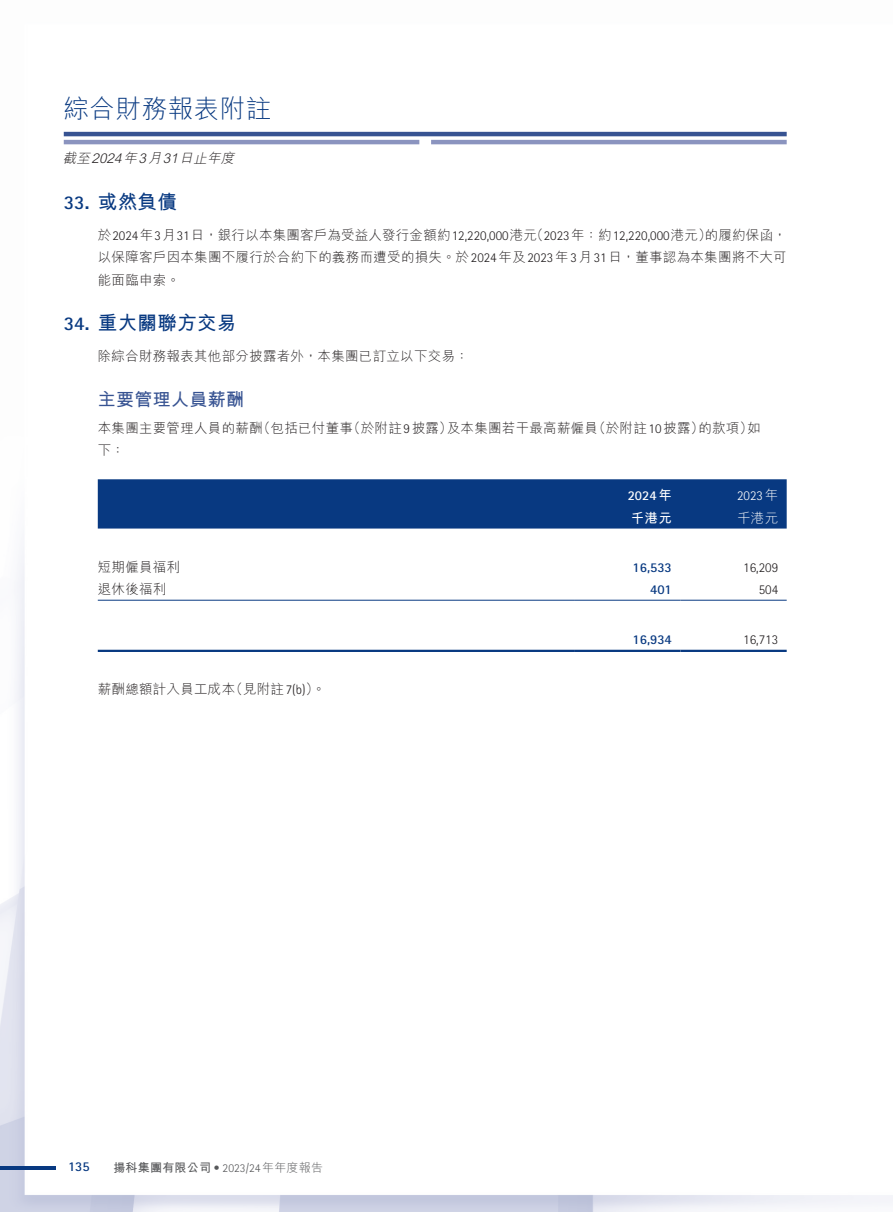
<style>
.page{position:relative;width:893px;height:1212px;background:#fff}
.page>*{position:absolute;margin:0;border:0;box-sizing:border-box;transform-origin:0 0}
.t1{font:300 25.5px "M Hei HK";letter-spacing:.02em;color:#083981}
._01_H1{font:700 19.5px "M Hei HK";letter-spacing:.02em;color:#083981}
._02_H2{font:700 18px "M Hei HK";letter-spacing:.02em;color:#375392}
._00_txt{font:300 13.5px/22.5px "M Hei HK";letter-spacing:.02em;color:#231f20}
._00_txt-2{font:300 13.5px "Rotis Sans Serif Std";color:#231f20}
._50_Table_txt{font:700 13.5px "Rotis Sans Serif Std";color:#083981}
.t2{font:italic 300 13.5px "M Hei HK";color:#231f20}
._50_Table_txt-2{font:300 13.5px "Rotis Sans Serif Std";color:#231f20}
._50_Table_txt-3{font:300 13.5px "M Hei HK";letter-spacing:.02em;color:#231f20}
._50_Table_txt-4{font:300 13.5px "Rotis Sans Serif Std";color:#fff}
._50_Table_txt-5{font:700 13.5px "Rotis Sans Serif Std";color:#fff}
._50_Table_txt-6{font:300 13.5px "M Hei HK";color:#fff}
._50_Table_txt-7{font:700 13.5px "M Hei HK";color:#fff}
.t3{font:700 12px "M Hei HK";letter-spacing:.02em;color:#57585a}
.s1{font-family:"Rotis Sans Serif Std"}
.s2{font-family:"M Hei HK"}
.s3{font-family:"Rotis Sans Serif Std";font-weight:300}
.s4{font-weight:300}
</style>
<div class="page">
<img style="left:0;top:131px;width:893px;height:1081px">
<hr style="left:0;top:1166px;width:55px;height:3px;background:#083981">
<hr style="left:64px;top:132px;width:723px;height:4px;background:#375392">
<hr style="left:64px;top:140px;width:355px;height:4px;background:#8b94bf">
<hr style="left:431px;top:140px;width:356px;height:4px;background:#8b94bf">
<div style="left:98px;top:479px;width:689px;height:49px;background:#083981"></div>
<hr style="left:98px;top:600px;width:476px;height:1px;background:#083981">
<hr style="left:574px;top:600px;width:106px;height:1px;background:#083981">
<hr style="left:680px;top:600px;width:107px;height:1px;background:#083981">
<hr style="left:98px;top:650px;width:476px;height:2px;background:#083981">
<hr style="left:574px;top:650px;width:106px;height:2px;background:#083981">
<hr style="left:680px;top:650px;width:107px;height:2px;background:#083981">
<h1 class="t1" style="left:64px;top:96px;width:209px">綜合財務報表附註</h1>
<p class="t2" style="left:63px;top:151px;width:176px">截至2024年3月31日止年度</p>
<p class="_01_H1" style="left:64px;top:187px;width:115px"><span class="s1">33.</span> 或然負債</p>
<p class="_00_txt-2" style="left:530px;top:227px;width:183px"><span class="s2">（</span>2023<span class="s2">年：約</span>12,220,000<span class="s2">港元）</span></p>
<p class="_00_txt" style="left:98px;top:223px;width:690px">於<span class="s1">2024</span>年 月<span class="s1">3 31</span>日，銀行以本集團客戶為受益人發行金額約<span class="s1">12,220,000</span>港元<br>以保障客戶因本集團不履行於合約下的義務而遭受的損失。於<span class="s1">2024</span>年及<span class="s1">2023</span>年<span class="s1">3</span>月<span class="s1">31</span>日，董事認為本集團將不大可能面臨申索。</p>
<p class="_01_H1" style="left:64px;top:308px;width:174px"><span class="s1">34.</span> 重大關聯方交易</p>
<p class="_00_txt" style="left:98px;top:344px;width:372px">除綜合財務報表其他部分披露者外，本集團已訂立以下交易：</p>
<p class="_02_H2" style="left:98px;top:386px;width:148px">主要管理人員薪酬</p>
<p class="_00_txt" style="left:698px;top:416px;width:64px">的款項如）</p>
<p class="_00_txt" style="left:705px;top:223px;width:83px">的履約保函，</p>
<p class="_00_txt" style="left:447px;top:416px;width:153px">及本集團若干最高薪僱員</p>
<p class="_00_txt" style="left:257px;top:416px;width:97px">（包括已付董事</p>
<p class="_00_txt" style="left:347px;top:416px;width:107px">（於附註<span class="s1">9</span>披露）</p>
<p class="_00_txt" style="left:592px;top:416px;width:113px">（於附註<span class="s1">10</span>披露）</p>
<p class="_00_txt" style="left:98px;top:416px;width:166px">本集團主要管理人員的薪酬</p>
<p class="_00_txt" style="left:98px;top:439px;width:28px">下：</p>
<p class="_50_Table_txt-3" style="left:98px;top:560px;width:84px">短期僱員福利</p>
<p class="_50_Table_txt-3" style="left:98px;top:582px;width:70px">退休後福利</p>
<p class="_00_txt" style="left:230px;top:677px;width:98px">（見附註 。(<span class="s1">(b(7</span></p>
<p class="_00_txt" style="left:98px;top:677px;width:139px">薪酬總額計入員工成本</p>
<p class="_50_Table_txt" style="left:68px;top:1158px;width:23px">135</p>
<p class="t3" style="left:113px;top:1159px;width:211px">揚科集團有限公司 <span class="s3">• 2023/24</span> <span class="s4">年年度報告</span></p>
<p class="_50_Table_txt-5" style="left:628px;top:487px;width:46px">2024<span class="s2">年</span></p>
<p class="_50_Table_txt-4" style="left:737px;top:488px;width:43px">2023 <span class="s2">年</span></p>
<p class="_50_Table_txt-7" style="left:631px;top:508px;width:43px">千港元</p>
<p class="_50_Table_txt-6" style="left:737px;top:511px;width:43px">千港元</p>
<p class="_50_Table_txt" style="left:633px;top:559px;width:41px">16,533</p>
<p class="_50_Table_txt-2" style="left:743px;top:559px;width:36px">16,209</p>
<p class="_50_Table_txt" style="left:650px;top:581px;width:23px">401</p>
<p class="_50_Table_txt-2" style="left:759px;top:582px;width:21px">504</p>
<p class="_50_Table_txt" style="left:633px;top:631px;width:41px">16,934</p>
<p class="_50_Table_txt-2" style="left:743px;top:631px;width:36px">16,713</p>
</div>
